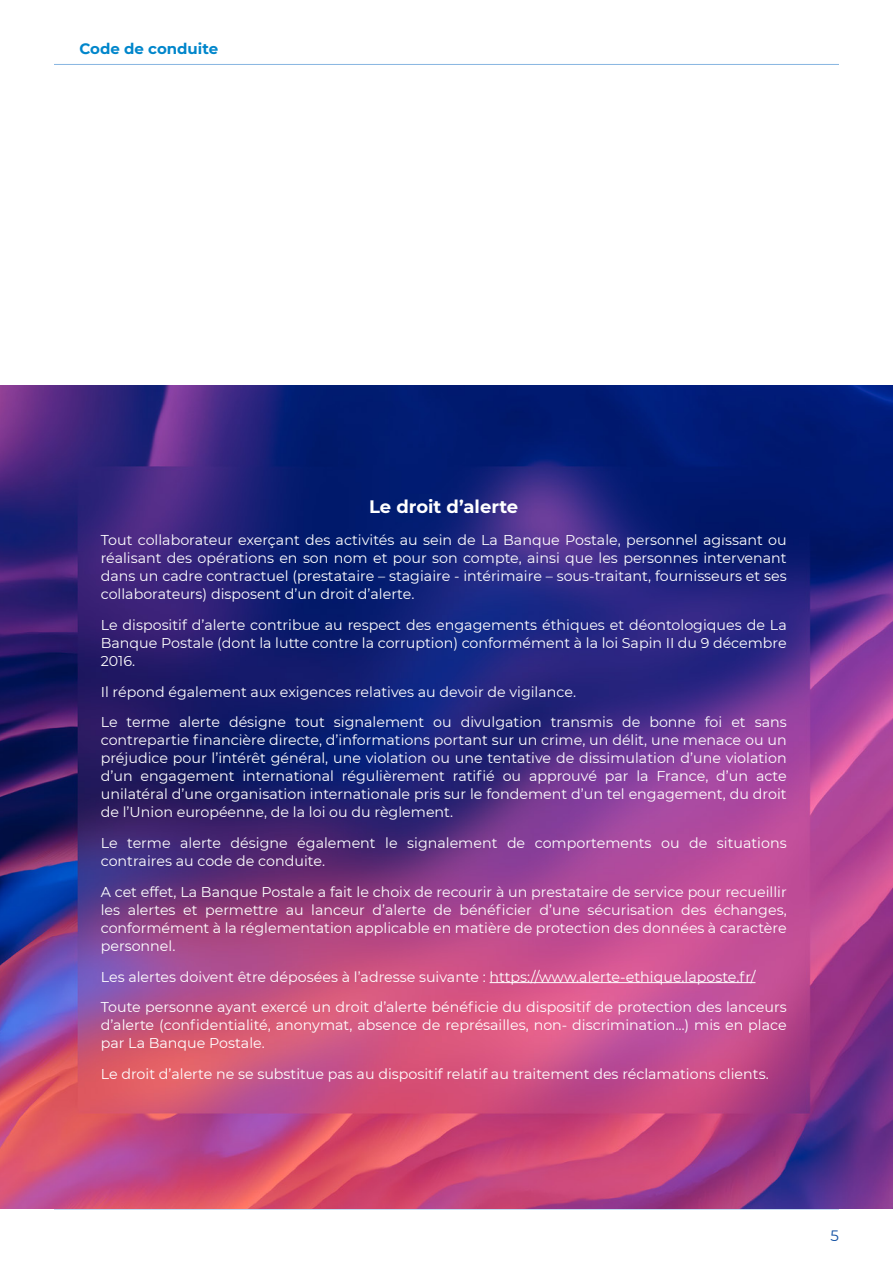
<style>
.page{position:relative;width:893px;height:1263px;background:#fff}
.page>*{position:absolute;margin:0;border:0;box-sizing:border-box;transform-origin:0 0}
.Intertitre_niveau_2{font:700 18px "Montserrat";color:#fff}
.t1{font:700 15px "Montserrat";color:#0086cb}
.t2{font:15px "Montserrat";color:#0d4da1}
.Paragraphe_justifié{font:14.25px/18px "Montserrat";color:#fff;text-align:justify}
</style>
<div class="page">
<hr style="left:54px;top:1209px;width:785px;height:1px;background:#87b5e1">
<hr style="left:54px;top:64px;width:785px;height:1px;background:#87b5e1">
<img style="left:0;top:386px;width:893px;height:823px">
<hr style="left:490px;top:982px;width:265px;height:1px;background:#fff">
<p class="t1" style="left:80px;top:38px;width:140px">Code de conduite</p>
<p class="Intertitre_niveau_2" style="left:369px;top:493px;width:151px">Le droit d’alerte</p>
<p class="Paragraphe_justifié" style="left:101px;top:530px;width:687px">Tout collaborateur exerçant des activités au sein de La Banque Postale, personnel agissant ou réalisant des opérations en son nom et pour son compte, ainsi que les personnes intervenant dans un cadre contractuel (prestataire – stagiaire - intérimaire – sous-traitant, fournisseurs et ses collaborateurs) disposent d’un droit d’alerte.</p>
<p class="Paragraphe_justifié" style="left:101px;top:615px;width:687px">Le dispositif d’alerte contribue au respect des engagements éthiques et déontologiques de La Banque Postale (dont la lutte contre la corruption) conformément à la loi Sapin II du 9 décembre 2016.</p>
<p class="Paragraphe_justifié" style="left:101px;top:682px;width:477px">Il répond également aux exigences relatives au devoir de vigilance.</p>
<p class="Paragraphe_justifié" style="left:101px;top:713px;width:687px">Le terme alerte désigne tout signalement ou divulgation transmis de bonne foi et sans contrepartie financière directe, d’informations portant sur un crime, un délit, une menace ou un préjudice pour l’intérêt général, une violation ou une tentative de dissimulation d’une violation d’un engagement international régulièrement ratifié ou approuvé par la France, d’un acte unilatéral d’une organisation internationale pris sur le fondement d’un tel engagement, du droit de l’Union européenne, de la loi ou du règlement.</p>
<p class="Paragraphe_justifié" style="left:101px;top:833px;width:687px">Le terme alerte désigne également le signalement de comportements ou de situations contraires au code de conduite.</p>
<p class="Paragraphe_justifié" style="left:101px;top:882px;width:687px">A cet effet, La Banque Postale a fait le choix de recourir à un prestataire de service pour recueillir les alertes et permettre au lanceur d’alerte de bénéficier d’une sécurisation des échanges, conformément à la réglementation applicable en matière de protection des données à caractère personnel.</p>
<p class="Paragraphe_justifié" style="left:101px;top:967px;width:656px">Les alertes doivent être déposées à l’adresse suivante : https://www.alerte-ethique.laposte.fr/</p>
<p class="Paragraphe_justifié" style="left:101px;top:998px;width:687px">Toute personne ayant exercé un droit d’alerte bénéficie du dispositif de protection des lanceurs d’alerte (confidentialité, anonymat, absence de représailles, non- discrimination…) mis en place par La Banque Postale.</p>
<p class="Paragraphe_justifié" style="left:101px;top:1064px;width:669px">Le droit d’alerte ne se substitue pas au dispositif relatif au traitement des réclamations clients.</p>
<p class="t2" style="left:830px;top:1225px;width:10px">5</p>
</div>
